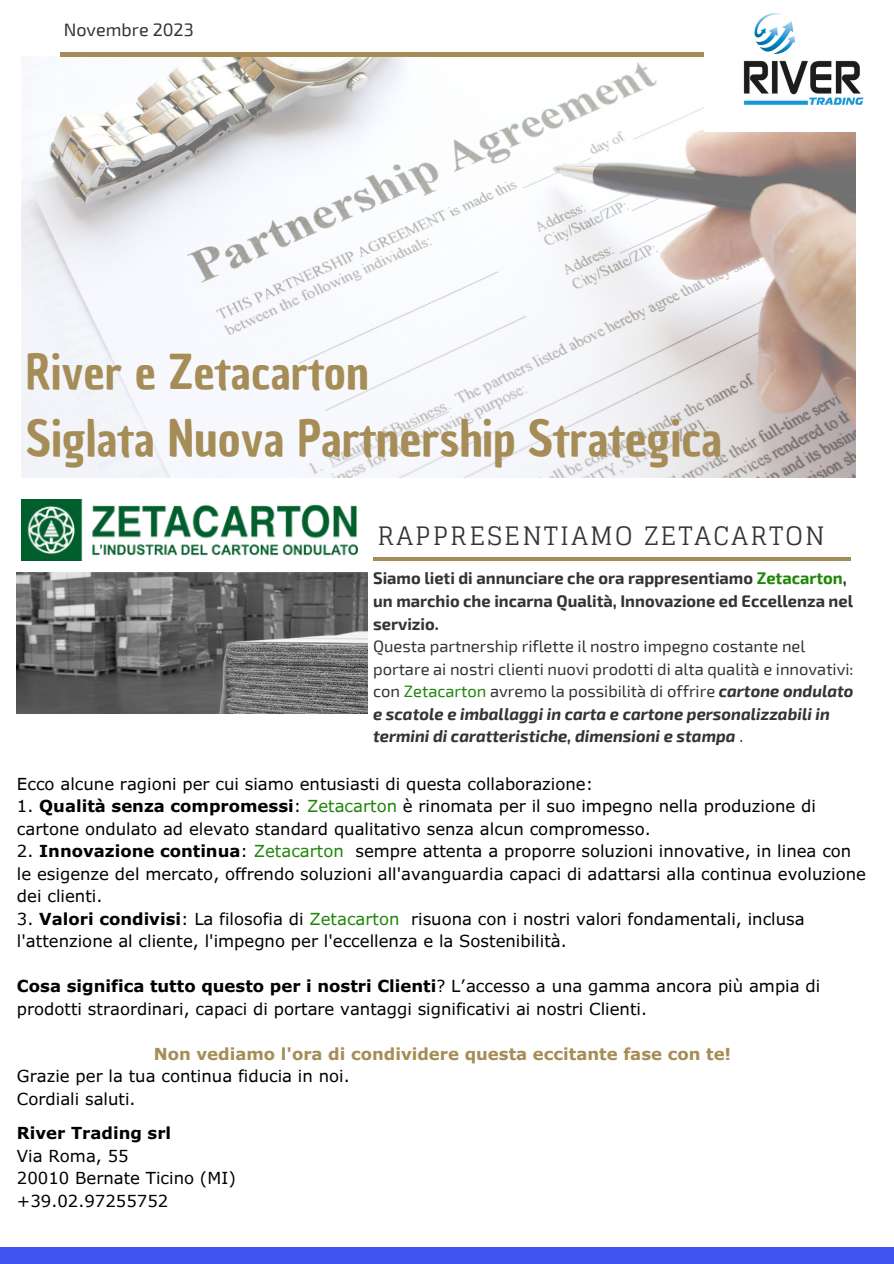
<style>
.page{position:relative;width:894px;height:1264px;background:#fff}
.page>*{position:absolute;margin:0;border:0;box-sizing:border-box;transform-origin:0 0}
.t1{font:48.45px "Chau Philomene One";color:#a68d57}
.t2{font:46.95px "Chau Philomene One";color:#a68d57}
.t3{font:25.35px "Glegoo";letter-spacing:.09em;color:#343434}
.t4{font:18px "Exo 2";color:#343434}
.t5{font:16.5px/22.5px "Verdana Pro";color:#000}
.t6{font:16.5px/22.5px "Exo 2";color:#343434}
.t7{font:700 16.5px/22.5px "Exo 2";color:#343434}
.t8{font:700 16.5px "Verdana Pro";color:#a68d57}
.t9{font:700 16.5px "Verdana Pro";color:#000}
.s1{color:#1f860a}
.s2{font-weight:700;font-style:italic}
.s3{font-weight:700}
</style>
<div class="page">
<div style="left:0;top:1247px;width:893px;height:16px;background:#4052ef"></div>
<img style="left:21px;top:56px;width:834px;height:421px">
<hr style="left:60px;top:53px;width:773px;height:3px;background:#a68d57">
<hr style="left:372px;top:557px;width:477px;height:3px;background:#a68d57">
<img style="left:21px;top:500px;width:337px;height:60px">
<img style="left:17px;top:572px;width:350px;height:141px">
<img style="left:704px;top:13px;width:160px;height:118px">
<p class="t4" style="left:64px;top:18px;width:131px">Novembre 2023</p>
<p class="t2" style="left:26px;top:341px;width:344px">River e Zetacarton</p>
<p class="t1" style="left:26px;top:405px;width:697px">Siglata Nuova Partnership Strategica</p>
<p class="t3" style="left:377px;top:521px;width:448px">RAPPRESENTIAMO ZETACARTON</p>
<p class="t7" style="left:373px;top:566px;width:481px">Siamo lieti di annunciare che ora rappresentiamo <span class="s1">Zetacarton</span>, un marchio che incarna Qualità, Innovazione ed Eccellenza nel servizio.</p>
<p class="t6" style="left:373px;top:634px;width:482px">Questa partnership riflette il nostro impegno costante nel portare ai nostri clienti nuovi prodotti di alta qualità e innovativi: con <span class="s1">Zetacarton</span> avremo la possibilità di offrire <span class="s2">cartone ondulato e scatole e imballaggi in carta e cartone personalizzabili in termini di caratteristiche, dimensioni e stampa</span> .</p>
<p class="t5" style="left:17px;top:771px;width:577px">Ecco alcune ragioni per cui siamo entusiasti di questa collaborazione:</p>
<p class="t5" style="left:17px;top:794px;width:800px">1. <span class="s3">Qualità senza compromessi</span>: <span class="s1">Zetacarton</span> è rinomata per il suo impegno nella produzione di cartone ondulato ad elevato standard qualitativo senza alcun compromesso.</p>
<p class="t5" style="left:17px;top:839px;width:850px">2. <span class="s3">Innovazione continua</span>: <span class="s1">Zetacarton</span> sempre attenta a proporre soluzioni innovative, in linea con le esigenze del mercato, offrendo soluzioni all'avanguardia capaci di adattarsi alla continua evoluzione dei clienti.</p>
<p class="t5" style="left:17px;top:906px;width:789px">3. <span class="s3">Valori condivisi</span>: La filosofia di <span class="s1">Zetacarton</span> risuona con i nostri valori fondamentali, inclusa l'attenzione al cliente, l'impegno per l'eccellenza e la Sostenibilità.</p>
<p class="t5" style="left:17px;top:974px;width:804px"><span class="s3">Cosa significa tutto questo per i nostri Clienti</span>? L’accesso a una gamma ancora più ampia di prodotti straordinari, capaci di portare vantaggi significativi ai nostri Clienti.</p>
<p class="t8" style="left:154px;top:1043px;width:578px">Non vediamo l'ora di condividere questa eccitante fase con te!</p>
<p class="t5" style="left:17px;top:1064px;width:334px">Grazie per la tua continua fiducia in noi.</p>
<p class="t5" style="left:17px;top:1086px;width:120px">Cordiali saluti.</p>
<p class="t9" style="left:17px;top:1122px;width:156px">River Trading srl</p>
<p class="t5" style="left:17px;top:1143px;width:113px">Via Roma, 55</p>
<p class="t5" style="left:17px;top:1166px;width:220px">20010 Bernate Ticino (MI)</p>
<p class="t5" style="left:17px;top:1188px;width:153px">+39.02.97255752</p>
</div>
